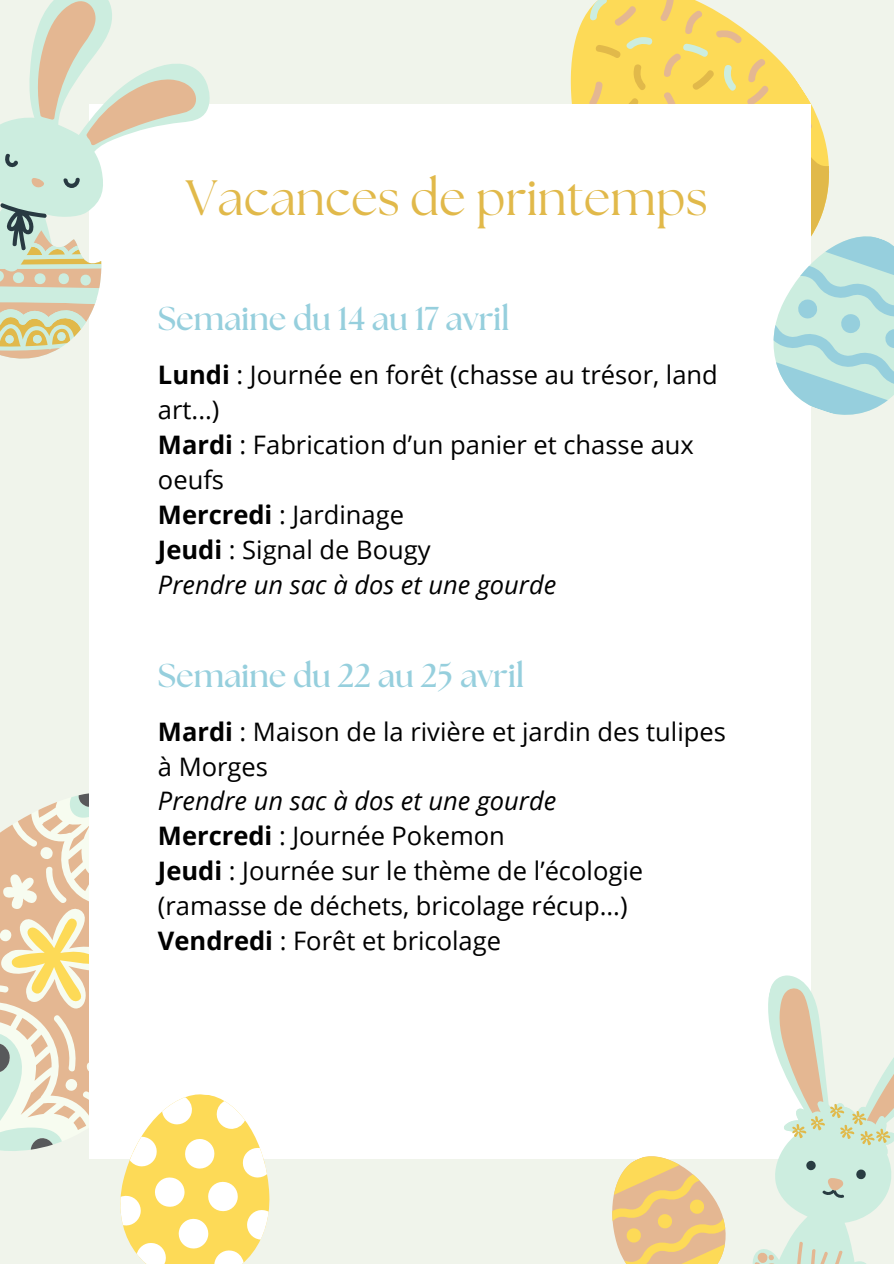
<style>
.page{position:relative;width:894px;height:1264px;background:#fff}
.page>*{position:absolute;margin:0;border:0;box-sizing:border-box;transform-origin:0 0}
.t1{font:49.5px "The Seasons";color:#e1b94a}
.t2{font:700 33px "The Seasons";color:#96cfdd}
.t3{font:25.5px/34.8px "Open Sans";color:#000}
.t4{font:italic 25.5px "Open Sans";color:#000}
.s1{font-weight:700}
</style>
<div class="page">
<div style="left:0;top:0;width:893px;height:1263px;background:#f0f4eb"></div>
<svg style="left:504px;top:32px;width:74px;height:73px"></svg>
<div style="left:89px;top:105px;width:722px;height:1053px;background:#fff"></div>
<svg style="left:747px;top:975px;width:137px;height:288px"></svg>
<svg style="left:758px;top:985px;width:135px;height:214px"></svg>
<svg style="left:853px;top:1262px;width:13px;height:1px"></svg>
<svg style="left:753px;top:1240px;width:89px;height:23px"></svg>
<svg style="left:578px;top:0;width:315px;height:415px"></svg>
<svg style="left:0;top:31px;width:209px;height:269px"></svg>
<svg style="left:63px;top:177px;width:17px;height:11px"></svg>
<svg style="left:4px;top:153px;width:15px;height:15px"></svg>
<svg style="left:37px;top:0;width:161px;height:145px"></svg>
<svg style="left:31px;top:178px;width:13px;height:12px"></svg>
<svg style="left:0;top:297px;width:96px;height:61px"></svg>
<svg style="left:0;top:202px;width:101px;height:86px"></svg>
<svg style="left:583px;top:1156px;width:164px;height:107px"></svg>
<svg style="left:0;top:793px;width:285px;height:470px"></svg>
<p class="t1" style="left:186px;top:175px;width:523px">Vacances de printemps</p>
<p class="t2" style="left:158px;top:303px;width:353px">Semaine du 14 au 17 avril</p>
<h1 class="t3" style="left:158px;top:357px;width:561px"><span class="s1">Lundi</span> : Journée en forêt (chasse au trésor, land art...)</h1>
<h2 class="t3" style="left:158px;top:427px;width:537px"><span class="s1">Mardi</span> : Fabrication d’un panier et chasse aux oeufs</h2>
<p class="t3" style="left:158px;top:496px;width:247px"><span class="s1">Mercredi</span> : Jardinage</p>
<p class="t3" style="left:158px;top:531px;width:274px"><span class="s1">Jeudi</span> : Signal de Bougy</p>
<p class="t4" style="left:158px;top:566px;width:400px">Prendre un sac à dos et une gourde</p>
<p class="t2" style="left:158px;top:660px;width:367px">Semaine du 22 au 25 avril</p>
<p class="t3" style="left:158px;top:713px;width:569px"><span class="s1">Mardi</span> : Maison de la rivière et jardin des tulipes à Morges</p>
<h2 class="t4" style="left:158px;top:783px;width:400px">Prendre un sac à dos et une gourde</h2>
<p class="t3" style="left:158px;top:818px;width:348px"><span class="s1">Mercredi</span> : Journée Pokemon</p>
<p class="t3" style="left:158px;top:853px;width:486px"><span class="s1">Jeudi</span> : Journée sur le thème de l’écologie (ramasse de déchets, bricolage récup...)</p>
<p class="t3" style="left:158px;top:922px;width:344px"><span class="s1">Vendredi</span> : Forêt et bricolage</p>
</div>
